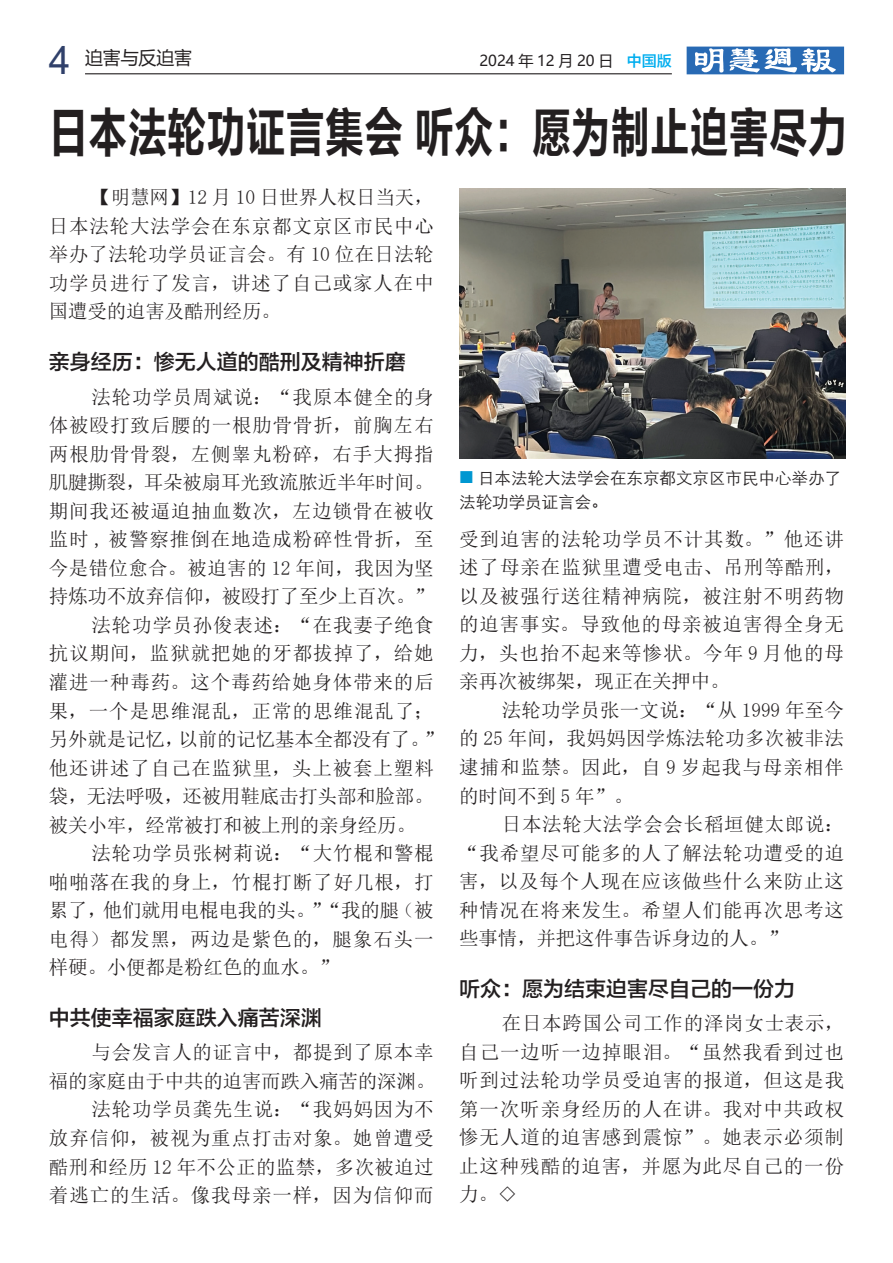
<style>
.page{position:relative;width:893px;height:1263px;background:#fff}
.page>*{position:absolute;margin:0;border:0;box-sizing:border-box;transform-origin:0 0}
.t1{font:54px "FZLTCHK GBK1 0";color:#231f20;scale:.73 1}
.t2{font:39px "Arial";color:#30406a}
.t3{font:21px "FZLTZHK GBK1 0";color:#231f20}
.t4{font:19.5px/28.5px "N Sim Sun";letter-spacing:.045em;color:#231f20;text-align:justify}
.t5{font:19.5px "N Sim Sun";letter-spacing:-.01em;color:#231f20}
.t6{font:19.5px "N Sim Sun";letter-spacing:.02em;color:#231f20}
.t7{font:18px "Microsoft Ya Hei";letter-spacing:-.01em;color:#231f20}
.t8{font:16.5px/24px "ST Xihei";color:#231f20}
.t9{font:15px "Microsoft Ya Hei";color:#231f20}
.s1{font-family:"FZLTZHK GBK1 0";color:#00aeef}
</style>
<div class="page">
<hr style="left:85px;top:73px;width:587px;height:1px;background:#231f20">
<svg style="left:687px;top:47px;width:157px;height:27px"></svg>
<img style="left:459px;top:188px;width:387px;height:270px">
<h2 class="t2" style="left:49px;top:34px;width:23px">4</h2>
<p class="t9" style="left:479px;top:50px;width:194px">2024 年 12 月 20 日 <span class="s1">中国版</span></p>
<p class="t7" style="left:85px;top:46px;width:109px">迫害与反迫害</p>
<h1 class="t1" style="left:49px;top:103px;width:1095px">日本法轮功证言集会 听众：愿为制止迫害尽力</h1>
<p class="t4" style="left:49px;top:183px;width:386px;text-indent:43px">【明慧网】12 月 10 日世界人权日当天，日本法轮大法学会在东京都文京区市民中心举办了法轮功学员证言会。有 10 位在日法轮功学员进行了发言，讲述了自己或家人在中国遭受的迫害及酷刑经历。</p>
<p class="t3" style="left:49px;top:350px;width:358px">亲身经历：惨无人道的酷刑及精神折磨</p>
<p class="t4" style="left:91px;top:383px;width:344px">法轮功学员周斌说：“我原本健全的身</p>
<p class="t4" style="left:49px;top:411px;width:386px">体被殴打致后腰的一根肋骨骨折，前胸左右</p>
<p class="t4" style="left:49px;top:440px;width:386px">两根肋骨骨裂，左侧睾丸粉碎，右手大拇指</p>
<p class="t5" style="left:49px;top:473px;width:386px">肌腱撕裂，耳朵被扇耳光致流脓近半年时间。</p>
<p class="t4" style="left:49px;top:497px;width:386px">期间我还被逼迫抽血数次，左边锁骨在被收</p>
<p class="t4" style="left:49px;top:525px;width:386px">监时 , 被警察推倒在地造成粉碎性骨折，至</p>
<p class="t6" style="left:49px;top:558px;width:386px">今是错位愈合。被迫害的 12 年间，我因为坚</p>
<p class="t5" style="left:49px;top:587px;width:386px">持炼功不放弃信仰，被殴打了至少上百次。”</p>
<p class="t4" style="left:91px;top:611px;width:344px">法轮功学员孙俊表述：“在我妻子绝食</p>
<p class="t4" style="left:49px;top:639px;width:386px">抗议期间，监狱就把她的牙都拔掉了，给她</p>
<p class="t4" style="left:49px;top:668px;width:386px">灌进一种毒药。这个毒药给她身体带来的后</p>
<p class="t4" style="left:49px;top:696px;width:386px">果，一个是思维混乱，正常的思维混乱了；</p>
<p class="t5" style="left:49px;top:729px;width:396px">另外就是记忆，以前的记忆基本全都没有了。”</p>
<p class="t4" style="left:49px;top:753px;width:386px">他还讲述了自己在监狱里，头上被套上塑料</p>
<p class="t5" style="left:49px;top:786px;width:386px">袋，无法呼吸，还被用鞋底击打头部和脸部。</p>
<p class="t5" style="left:49px;top:815px;width:368px">被关小牢，经常被打和被上刑的亲身经历。</p>
<p class="t4" style="left:91px;top:839px;width:344px">法轮功学员张树莉说：“大竹棍和警棍</p>
<p class="t4" style="left:49px;top:867px;width:386px">啪啪落在我的身上，竹棍打断了好几根，打</p>
<p class="t5" style="left:49px;top:900px;width:386px">累了，他们就用电棍电我的头。”“我的腿（被</p>
<p class="t4" style="left:49px;top:924px;width:386px">电得）都发黑，两边是紫色的，腿象石头一</p>
<p class="t5" style="left:49px;top:957px;width:291px">样硬。小便都是粉红色的血水。”</p>
<p class="t3" style="left:49px;top:1006px;width:274px">中共使幸福家庭跌入痛苦深渊</p>
<p class="t4" style="left:49px;top:1038px;width:388px;text-align:right">与会发言人的证言中，都提到了原本幸<br>福的家庭由于中共的迫害而跌入痛苦的深渊。法轮功学员龚先生说：“我妈妈因为不<br>放弃信仰，被视为重点打击对象。她曾遭受酷刑和经历 12 年不公正的监禁，多次被迫过着逃亡的生活。像我母亲一样，因为信仰而</p>
<p class="t8" style="left:459px;top:464px;width:383px;text-indent:19px">日本法轮大法学会在东京都文京区市民中心举办了法轮功学员证言会。</p>
<p class="t4" style="left:459px;top:525px;width:386px">受到迫害的法轮功学员不计其数。”他还讲述了母亲在监狱里遭受电击、吊刑等酷刑，以及被强行送往精神病院，被注射不明药物的迫害事实。导致他的母亲被迫害得全身无力，头也抬不起来等惨状。今年 9 月他的母亲再次被绑架，现正在关押中。</p>
<p class="t4" style="left:459px;top:696px;width:386px;text-indent:43px">法轮功学员张一文说：“从 1999 年至今的 25 年间，我妈妈因学炼法轮功多次被非法逮捕和监禁。因此，自 9 岁起我与母亲相伴的时间不到 5 年”。</p>
<p class="t4" style="left:459px;top:810px;width:386px;text-indent:43px">日本法轮大法学会会长稻垣健太郎说：“我希望尽可能多的人了解法轮功遭受的迫害，以及每个人现在应该做些什么来防止这种情况在将来发生。希望人们能再次思考这些事情，并把这件事告诉身边的人。”</p>
<p class="t3" style="left:459px;top:977px;width:337px">听众：愿为结束迫害尽自己的一份力</p>
<p class="t4" style="left:459px;top:1009px;width:386px;text-indent:43px">在日本跨国公司工作的泽岗女士表示，自己一边听一边掉眼泪。“虽然我看到过也听到过法轮功学员受迫害的报道，但这是我第一次听亲身经历的人在讲。我对中共政权惨无人道的迫害感到震惊”。她表示必须制止这种残酷的迫害，并愿为此尽自己的一份力。◇</p>
</div>
